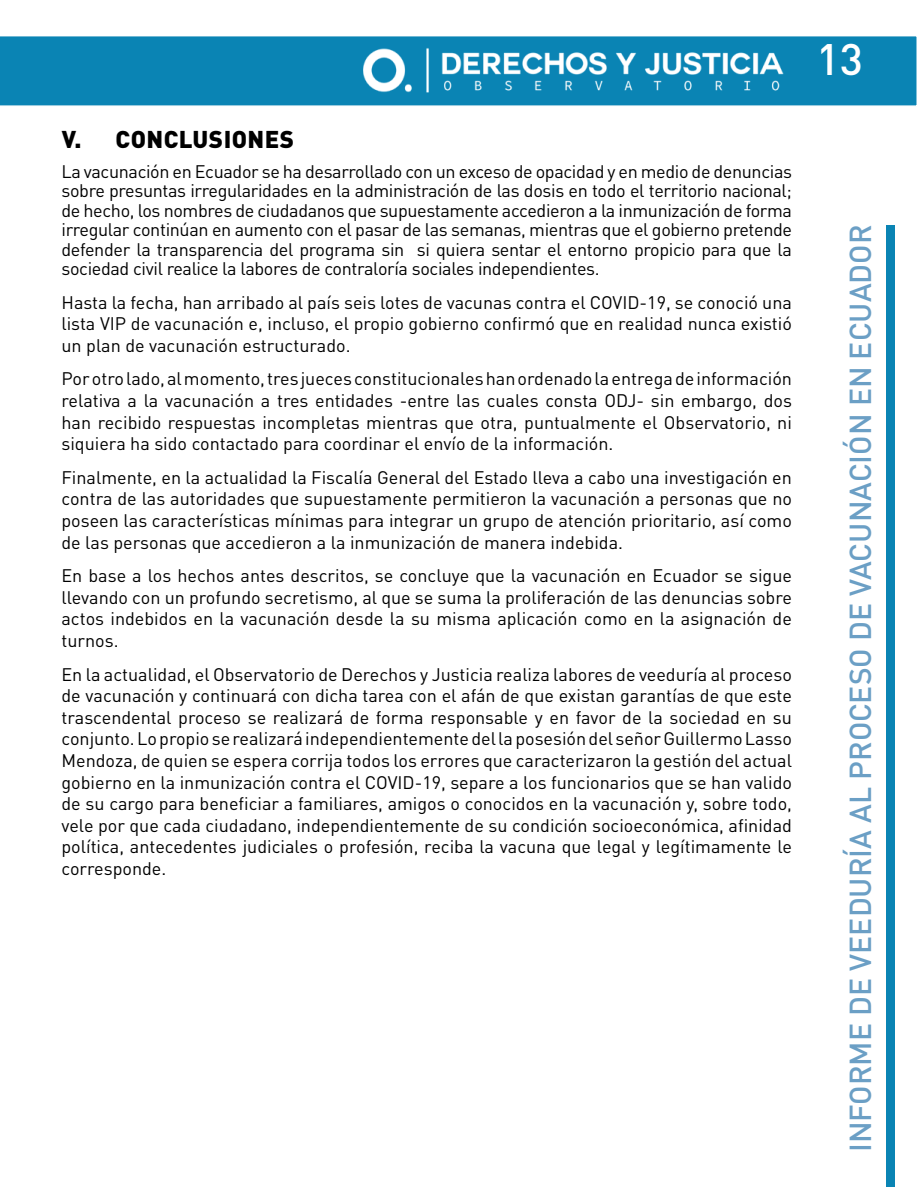
<style>
.page{position:relative;width:918px;height:1188px;background:#fff}
.page>*{position:absolute;margin:0;border:0;box-sizing:border-box;transform-origin:0 0}
.t1{font:500 43.5px "DIN Pro";color:#fff}
.t2{font:500 30px "DIN Pro";color:#6b9fc5}
.t3{font:900 24px "DIN Pro";letter-spacing:.02em;color:#000}
.t4{font:18px/21.6px "DIN Pro";color:#000;text-align:justify}
</style>
<div class="page">
<div style="left:0;top:36px;width:917px;height:70px;background:#0a84b4"></div>
<img style="left:345px;top:36px;width:450px;height:70px">
<div style="left:886px;top:226px;width:9px;height:961px;background:#0a84b4"></div>
<h3 class="t3" style="left:62px;top:118px;width:234px">V. CONCLUSIONES</h3>
<p class="t4" style="left:62px;top:160px;width:732px;line-height:19.5px">La vacunación en Ecuador se ha desarrollado con un exceso de opacidad y en medio de denuncias sobre presuntas irregularidades en la administración de las dosis en todo el territorio nacional; de hecho, los nombres de ciudadanos que supuestamente accedieron a la inmunización de forma irregular continúan en aumento con el pasar de las semanas, mientras que el gobierno pretende defender la transparencia del programa sin si quiera sentar el entorno propicio para que la sociedad civil realice la labores de contraloría sociales independientes.</p>
<p class="t4" style="left:62px;top:290px;width:732px">Hasta la fecha, han arribado al país seis lotes de vacunas contra el COVID-19, se conoció una lista VIP de vacunación e, incluso, el propio gobierno confirmó que en realidad nunca existió un plan de vacunación estructurado.</p>
<p class="t4" style="left:62px;top:366px;width:732px">Por otro lado, al momento, tres jueces constitucionales han ordenado la entrega de información relativa a la vacunación a tres entidades -entre las cuales consta ODJ- sin embargo, dos han recibido respuestas incompletas mientras que otra, puntualmente el Observatorio, ni siquiera ha sido contactado para coordinar el envío de la información.</p>
<p class="t4" style="left:62px;top:465px;width:732px">Finalmente, en la actualidad la Fiscalía General del Estado lleva a cabo una investigación en contra de las autoridades que supuestamente permitieron la vacunación a personas que no poseen las características mínimas para integrar un grupo de atención prioritario, así como de las personas que accedieron a la inmunización de manera indebida.</p>
<p class="t4" style="left:62px;top:563px;width:732px">En base a los hechos antes descritos, se concluye que la vacunación en Ecuador se sigue llevando con un profundo secretismo, al que se suma la proliferación de las denuncias sobre actos indebidos en la vacunación desde la su misma aplicación como en la asignación de turnos.</p>
<p class="t4" style="left:62px;top:662px;width:732px">En la actualidad, el Observatorio de Derechos y Justicia realiza labores de veeduría al proceso de vacunación y continuará con dicha tarea con el afán de que existan garantías de que este trascendental proceso se realizará de forma responsable y en favor de la sociedad en su conjunto. Lo propio se realizará independientemente del la posesión del señor Guillermo Lasso Mendoza, de quien se espera corrija todos los errores que caracterizaron la gestión del actual gobierno en la inmunización contra el COVID-19, separe a los funcionarios que se han valido de su cargo para beneficiar a familiares, amigos o conocidos en la vacunación y, sobre todo, vele por que cada ciudadano, independientemente de su condición socioeconómica, afinidad política, antecedentes judiciales o profesión, reciba la vacuna que legal y legítimamente le corresponde.</p>
<h1 class="t1" style="left:817px;top:24px;width:48px">13</h1>
<h2 class="t2" style="left:836px;top:1152px;width:929px;rotate:-90deg">INFORME DE VEEDURÍA AL PROCESO DE VACUNACIÓN EN ECUADOR</h2>
</div>
